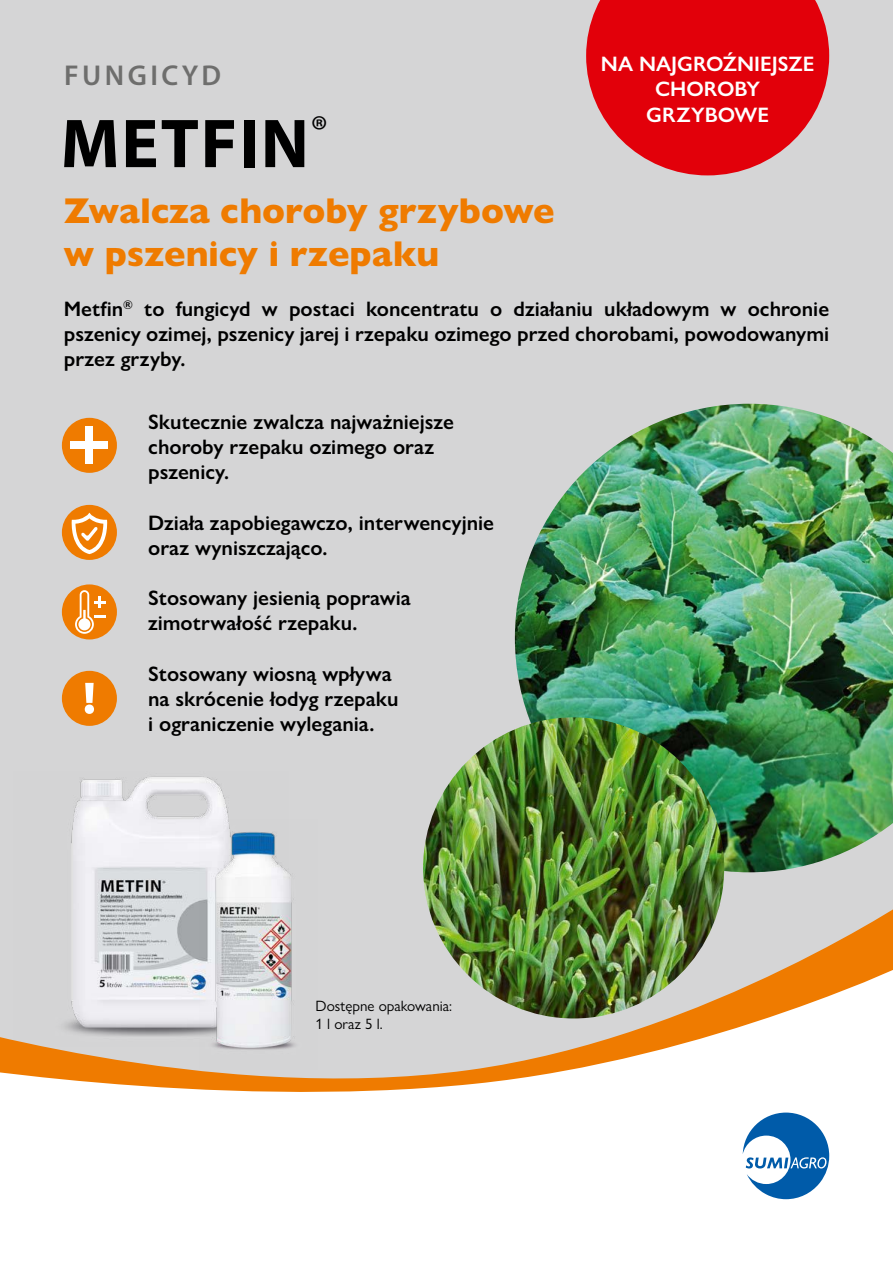
<style>
.page{position:relative;width:893px;height:1263px;background:#fff}
.page>*{position:absolute;margin:0;border:0;box-sizing:border-box;transform-origin:0 0}
.t1{font:700 69.75px "Myriad Pro";letter-spacing:.025em;color:#000}
.t2{font:800 36px/43.2px "Gill Sans Nova";color:#ef7b00}
.t3{font:600 28.8px "Myriad Pro";letter-spacing:.12em;color:#6e6e6d}
.t4{font:600 21px/25.2px "Gill Sans Nova";color:#000}
.t5{font:600 21px/25.2px "Gill Sans Nova";color:#fff;text-align:center}
.t6{font:15px/18px "Gill Sans Nova";color:#000}
</style>
<div class="page">
<div style="left:0;top:0;width:893px;height:1157px;background:#d5d5d6"></div>
<img style="left:515px;top:404px;width:378px;height:468px">
<img style="left:423px;top:717px;width:301px;height:301px;border-radius:151px">
<div style="left:62px;top:505px;width:55px;height:55px;background:#ef7b00;border-radius:50%"></div>
<svg style="left:71px;top:513px;width:36px;height:41px"></svg>
<div style="left:62px;top:671px;width:55px;height:55px;background:#ef7b00;border-radius:50%"></div>
<svg style="left:85px;top:683px;width:9px;height:31px"></svg>
<div style="left:62px;top:418px;width:55px;height:55px;background:#ef7b00;border-radius:50%"></div>
<div style="left:86px;top:427px;width:7px;height:37px;background:#fff"></div>
<div style="left:71px;top:441px;width:37px;height:8px;background:#fff"></div>
<div style="left:62px;top:584px;width:55px;height:55px;background:#ef7b00;border-radius:50%"></div>
<svg style="left:75px;top:590px;width:30px;height:44px"></svg>
<img style="left:71px;top:776px;width:157px;height:117px">
<img style="left:200px;top:820px;width:91px;height:73px">
<svg style="left:586px;top:0;width:243px;height:175px"></svg>
<div style="left:0;top:1111px;width:893px;height:46px;background:#fff"></div>
<img style="left:0;top:893px;width:893px;height:218px">
<div style="left:736px;top:1106px;width:100px;height:99px;background:#fff;border-radius:50%"></div>
<svg style="left:743px;top:1112px;width:86px;height:87px"></svg>
<h3 class="t3" style="left:64px;top:57px;width:159px">FUNGICYD</h3>
<h1 class="t1" style="left:61px;top:98px;width:269px">METFIN<sup>®</sup></h1>
<p class="t5" style="left:601px;top:51px;width:215px">NA NAJGROŹNIEJSZE<br>CHOROBY<br>GRZYBOWE</p>
<h2 class="t2" style="left:64px;top:189px;width:492px">Zwalcza choroby grzybowe w pszenicy i rzepaku</h2>
<p class="t4" style="left:64px;top:296px;width:767px;text-align:justify">Metfin<sup>®</sup> to fungicyd w postaci koncentratu o działaniu układowym w ochronie pszenicy ozimej, pszenicy jarej i rzepaku ozimego przed chorobami, powodowanymi przez grzyby.</p>
<p class="t4" style="left:148px;top:409px;width:307px">Skutecznie zwalcza najważniejsze choroby rzepaku ozimego oraz pszenicy.</p>
<p class="t4" style="left:148px;top:510px;width:347px">Działa zapobiegawczo, interwencyjnie oraz wyniszczająco.</p>
<p class="t4" style="left:148px;top:585px;width:264px">Stosowany jesienią poprawia zimotrwałość rzepaku.</p>
<p class="t4" style="left:148px;top:661px;width:252px">Stosowany wiosną wpływa na skrócenie łodyg rzepaku i ograniczenie wylegania.</p>
<p class="t6" style="left:315px;top:997px;width:138px">Dostępne opakowania:<br>1 l oraz 5 l.</p>
</div>
